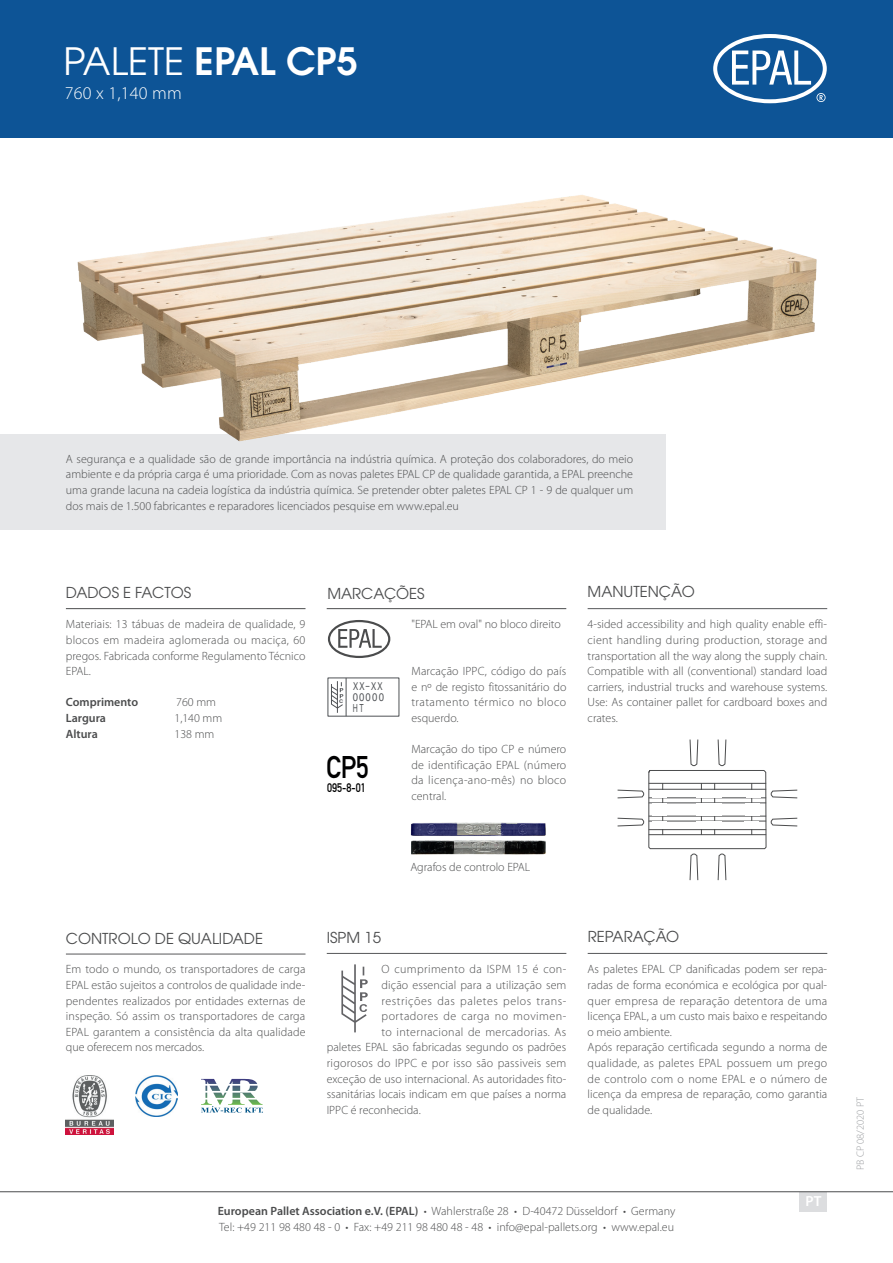
<style>
.page{position:relative;width:893px;height:1263px;background:#fff}
.page>*{position:absolute;margin:0;border:0;box-sizing:border-box;transform-origin:0 0}
.t1{font:600 37.5px "ITC Avant Garde W1 G";color:#fff}
.t2{font:30.9px "DIN Mittelschrift Alternate";color:#000001;scale:.85 1}
.t3{font:300 18px "Myriad Pro";letter-spacing:.015em;color:#fff}
.t4{font:15px "ITC Avant Garde W1 G";color:#4b4c4d}
.t5{font:600 14.7px "Myriad Pro";color:#fff}
.t6{font:12.3px "DIN Mittelschrift Alternate";color:#000001;scale:.85 1}
.t7{font:300 12px/15.6px "Myriad Pro";color:#4b4c4d;text-align:justify}
.t8{font:300 12px "Myriad Pro";letter-spacing:.02em;color:#4b4c4d}
.t9{font:300 12px "Myriad Pro";letter-spacing:.045em;color:#4b4c4d}
.t10{font:300 12px "Myriad Pro";letter-spacing:.03em;color:#4b4c4d}
.t11{font:300 12px "Myriad Pro";letter-spacing:.04em;color:#4b4c4d}
.t12{font:300 12px "Myriad Pro";letter-spacing:.035em;color:#4b4c4d}
.t13{font:600 12px "Myriad Pro";color:#4b4c4d}
.t14{font:11.1px "Arial";color:#4f5255;scale:.63 1}
.t15{font:10.8px "Arial";letter-spacing:.155em;color:#4f5255;scale:.9 1}
.t16{font:10.8px "Arial";letter-spacing:.155em;color:#4f5255;scale:.71 1}
.t17{font:300 10.5px "Myriad Pro";color:#9d9fa2}
.t18{font:10.35px "Arial";color:#4f5255;scale:.66 1}
.t19{font:700 4.95px "Arial";color:#4f5255;scale:1.16 1}
.s1{font-weight:400}
.s2{font-weight:600}
</style>
<div class="page">
<div style="left:800px;top:1192px;width:27px;height:19px;background:#dcdddf"></div>
<svg style="left:341px;top:964px;width:27px;height:68px"></svg>
<svg style="left:328px;top:620px;width:62px;height:38px"></svg>
<hr style="left:346px;top:678px;width:1px;height:38px;background:#4f5255">
<hr style="left:337px;top:681px;width:1px;height:32px;background:#4f5255">
<svg style="left:331px;top:682px;width:13px;height:27px"></svg>
<img style="left:410px;top:822px;width:136px;height:14px">
<img style="left:411px;top:841px;width:135px;height:14px">
<hr style="left:66px;top:608px;width:239px;height:1px;background:#4b4c4d">
<hr style="left:588px;top:608px;width:239px;height:1px;background:#57585a">
<hr style="left:327px;top:953px;width:239px;height:1px;background:#57585a">
<hr style="left:588px;top:953px;width:239px;height:1px;background:#57585a">
<hr style="left:66px;top:954px;width:239px;height:1px;background:#57585a">
<hr style="left:327px;top:608px;width:239px;height:1px;background:#4b4c4d">
<div style="left:0;top:0;width:893px;height:137px;background:#0d5496"></div>
<svg style="left:713px;top:34px;width:114px;height:69px"></svg>
<div style="left:0;top:434px;width:666px;height:96px;background:#e6e7e9"></div>
<hr style="left:0;top:1191px;width:893px;height:1px;background:#4b4c4d">
<img style="left:66px;top:1075px;width:48px;height:60px">
<img style="left:135px;top:1075px;width:42px;height:42px">
<svg style="left:201px;top:1079px;width:62px;height:34px"></svg>
<svg style="left:617px;top:739px;width:181px;height:142px"></svg>
<hr style="left:649px;top:783px;width:117px;height:1px;background:#4b4c4d">
<hr style="left:649px;top:789px;width:117px;height:1px;background:#4b4c4d">
<hr style="left:649px;top:821px;width:117px;height:1px;background:#4b4c4d">
<hr style="left:701px;top:783px;width:1px;height:52px;background:#4b4c4d">
<hr style="left:714px;top:783px;width:1px;height:52px;background:#4b4c4d">
<hr style="left:662px;top:783px;width:1px;height:52px;background:#4b4c4d">
<hr style="left:751px;top:783px;width:1px;height:52px;background:#4b4c4d">
<hr style="left:649px;top:797px;width:117px;height:1px;background:#4b4c4d">
<hr style="left:649px;top:829px;width:117px;height:1px;background:#4b4c4d">
<hr style="left:649px;top:802px;width:117px;height:1px;background:#4b4c4d">
<hr style="left:649px;top:816px;width:117px;height:1px;background:#4b4c4d">
<hr style="left:649px;top:834px;width:117px;height:1px;background:#4b4c4d">
<div style="left:696px;top:821px;width:26px;height:8px;background:#fff"></div>
<div style="left:652px;top:821px;width:14px;height:8px;background:#fff"></div>
<div style="left:744px;top:821px;width:15px;height:8px;background:#fff"></div>
<div style="left:696px;top:803px;width:26px;height:13px;background:#fff"></div>
<div style="left:652px;top:803px;width:14px;height:13px;background:#fff"></div>
<div style="left:745px;top:803px;width:14px;height:13px;background:#fff"></div>
<div style="left:696px;top:789px;width:26px;height:8px;background:#fff"></div>
<div style="left:652px;top:789px;width:14px;height:8px;background:#fff"></div>
<div style="left:747px;top:789px;width:14px;height:8px;background:#fff"></div>
<img style="left:77px;top:195px;width:740px;height:247px">
<h1 class="t1" style="left:64px;top:37px;width:295px"><span class="s1">PALETE</span> EPAL CP5</h1>
<h3 class="t3" style="left:65px;top:82px;width:119px">760 x 1,140 mm</h3>
<p class="t7" style="left:66px;top:451px;width:569px">A segurança e a qualidade são de grande importância na indústria química. A proteção dos colaboradores, do meio ambiente e da própria carga é uma prioridade. Com as novas paletes EPAL CP de qualidade garantida, a EPAL preenche uma grande lacuna na cadeia logística da indústria química. Se pretender obter paletes EPAL CP 1 - 9 de qualquer um dos mais de 1.500 fabricantes e reparadores licenciados pesquise em www.epal.eu</p>
<p class="t4" style="left:66px;top:583px;width:127px">DADOS E FACTOS</p>
<p class="t4" style="left:588px;top:583px;width:109px">MANUTENÇÃO</p>
<p class="t4" style="left:327px;top:584px;width:99px">MARCAÇÕES</p>
<p class="t7" style="left:66px;top:616px;width:241px">Materiais: 13 tábuas de madeira de qualidade, 9 blocos em madeira aglomerada ou maciça, 60 pregos. Fabricada conforme Regulamento Técnico EPAL.</p>
<p class="t13" style="left:66px;top:695px;width:74px">Comprimento</p>
<p class="t7" style="left:176px;top:694px;width:41px">760 mm</p>
<p class="t13" style="left:66px;top:710px;width:42px">Largura</p>
<p class="t7" style="left:174px;top:710px;width:49px">1,140 mm</p>
<p class="t13" style="left:66px;top:726px;width:33px">Altura</p>
<p class="t7" style="left:174px;top:726px;width:41px">138 mm</p>
<p class="t19" style="left:339px;top:698px;width:5px">C</p>
<p class="t16" style="left:353px;top:679px;width:18px">XX</p>
<p class="t16" style="left:371px;top:679px;width:18px">XX</p>
<p class="t18" style="left:366px;top:678px;width:7px">–</p>
<p class="t15" style="left:353px;top:690px;width:36px">0 000</p>
<p class="t14" style="left:353px;top:701px;width:19px">HT</p>
<p class="t15" style="left:359px;top:690px;width:7px">0</p>
<h2 class="t2" style="left:326px;top:748px;width:52px">CP5</h2>
<p class="t6" style="left:327px;top:780px;width:47px">095-8-01</p>
<p class="t7" style="left:411px;top:616px;width:151px">"EPAL em oval" no bloco direito</p>
<p class="t7" style="left:411px;top:663px;width:156px">Marcação IPPC, código do país e nº de registo fitossanitário do tratamento térmico no bloco esquerdo.</p>
<p class="t7" style="left:411px;top:741px;width:156px">Marcação do tipo CP e número de identificação EPAL (número da licença-ano-mês) no bloco central.</p>
<p class="t7" style="left:588px;top:616px;width:241px">4-sided accessibility and high quality enable effi&shy;cient handling during production, storage and transportation all the way along the supply chain.<br>Compatible with all (conventional) standard load carriers, industrial trucks and warehouse systems.<br>Use: As container pallet for cardboard boxes and crates.</p>
<p class="t4" style="left:66px;top:929px;width:199px">CONTROLO DE QUALIDADE</p>
<p class="t7" style="left:410px;top:859px;width:121px">Agrafos de controlo EPAL</p>
<p class="t4" style="left:327px;top:928px;width:56px">ISPM 15</p>
<p class="t4" style="left:588px;top:927px;width:93px">REPARAÇÃO</p>
<p class="t7" style="left:66px;top:961px;width:241px">Em todo o mundo, os transportadores de carga EPAL estão sujeitos a controlos de qualidade inde&shy;pendentes realizados por entidades externas de inspeção. Só assim os transportadores de carga EPAL garantem a consistência da alta qualidade que oferecem nos mercados.</p>
<p class="t7" style="left:588px;top:961px;width:241px;text-align:left">As paletes EPAL CP danificadas podem ser repa&shy;radas de forma económica e ecológica por qual&shy;quer empresa de reparação detentora de uma licença EPAL, a um custo mais baixo e respeitando o meio ambiente.<br>Após reparação certificada segundo a norma de qualidade, as paletes EPAL possuem um prego de controlo com o nome EPAL e o número de licença da empresa de reparação, como garantia de qualidade.</p>
<p class="t12" style="left:382px;top:962px;width:186px">O cumprimento da ISPM 15 é con-</p>
<p class="t7" style="left:382px;top:977px;width:186px">dição essencial para a utilização sem</p>
<p class="t9" style="left:382px;top:993px;width:186px">restrições das paletes pelos trans-</p>
<p class="t11" style="left:382px;top:1009px;width:186px">portadores de carga no movimen-</p>
<p class="t10" style="left:382px;top:1024px;width:186px">to internacional de mercadorias. As</p>
<p class="t7" style="left:327px;top:1039px;width:241px">paletes EPAL são fabricadas segundo os padrões</p>
<p class="t8" style="left:327px;top:1056px;width:241px">rigorosos do IPPC e por isso são passiveis sem</p>
<p class="t7" style="left:327px;top:1071px;width:241px">exceção de uso internacional. As autoridades fito-</p>
<p class="t7" style="left:327px;top:1086px;width:241px">ssanitárias locais indicam em que países a norma</p>
<p class="t7" style="left:327px;top:1102px;width:96px">IPPC é reconhecida.</p>
<p class="t7" style="left:218px;top:1203px;width:459px"><span class="s2">European Pallet Association e.V. (EPAL)</span> • Wahlerstraße 28 • D-40472 Düsseldorf • Germany<br>Tel: +49 211 98 480 48 - 0 • Fax: +49 211 98 480 48 - 48 • info@epal-pallets.org • www.epal.eu</p>
<p class="t5" style="left:805px;top:1192px;width:17px">PT</p>
<p class="t17" style="left:854px;top:1170px;width:75px;rotate:-90deg">PB CP 08/2020 PT</p>
</div>
